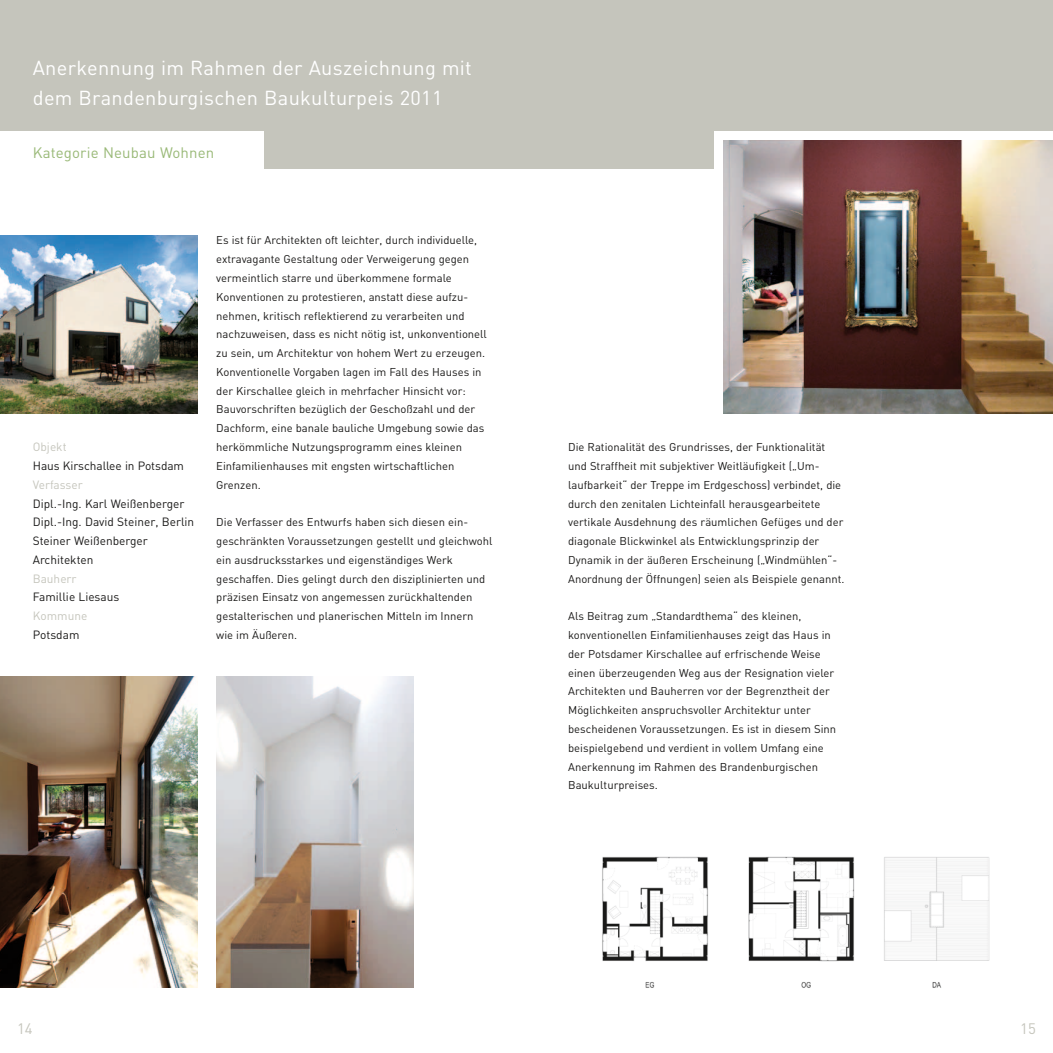
<style>
.page{position:relative;width:1053px;height:1053px;background:#fff}
.page>*{position:absolute;margin:0;border:0;box-sizing:border-box;transform-origin:0 0}
.t1{font:20px/30px "DIN";letter-spacing:.015em;color:#fff}
.t2{font:15px "DIN";letter-spacing:.01em;color:#99b977}
.t3{font:15px "DIN";color:#c5c5bc}
.t4{font:11.88px/18.8px "DIN";color:#1a1918}
.t5{font:11.88px "DIN";color:#c5c5bc}
.t6{font:11.25px/18.8px "DIN";color:#1a1918}
</style>
<div class="page">
<div style="left:0;top:0;width:526px;height:1052px;background:#c5c5bc"></div>
<div style="left:526px;top:0;width:526px;height:1052px;background:#c5c5bc"></div>
<div style="left:526px;top:169px;width:526px;height:883px;background:#fff"></div>
<div style="left:0;top:169px;width:526px;height:883px;background:#fff"></div>
<div style="left:0;top:132px;width:263px;height:56px;background:#fff"></div>
<div style="left:714px;top:132px;width:338px;height:148px;background:#fff"></div>
<img style="left:0;top:235px;width:197px;height:178px">
<img style="left:0;top:676px;width:197px;height:311px">
<img style="left:216px;top:676px;width:197px;height:311px">
<img style="left:723px;top:141px;width:329px;height:272px">
<img style="left:602px;top:856px;width:388px;height:132px">
<h1 class="t1" style="left:33px;top:52px;width:440px">Anerkennung im Rahmen der Auszeichnung mit dem Brandenburgischen Baukulturpeis 2011</h1>
<h2 class="t2" style="left:33px;top:143px;width:183px">Kategorie Neubau Wohnen</h2>
<p class="t5" style="left:33px;top:439px;width:35px">Objekt</p>
<p class="t4" style="left:33px;top:456px;width:153px">Haus Kirschallee in Potsdam</p>
<p class="t5" style="left:33px;top:477px;width:51px">Verfasser</p>
<p class="t4" style="left:33px;top:493px;width:163px">Dipl.-Ing. Karl Weißenberger<br>Dipl.-Ing. David Steiner, Berlin<br>Steiner Weißenberger<br>Architekten</p>
<p class="t5" style="left:33px;top:571px;width:45px">Bauherr</p>
<p class="t4" style="left:33px;top:587px;width:88px">Famillie Liesaus</p>
<p class="t5" style="left:33px;top:608px;width:56px">Kommune</p>
<p class="t4" style="left:33px;top:625px;width:48px">Potsdam</p>
<p class="t6" style="left:216px;top:231px;width:272px">Es ist für Architekten oft leichter, durch individuelle, extravagante Gestaltung oder Verweigerung gegen vermeintlich starre und überkommene formale Konventionen zu protestieren, anstatt diese aufzu&shy;nehmen, kritisch reflektierend zu verarbeiten und nachzuweisen, dass es nicht nötig ist, unkonventionell zu sein, um Architektur von hohem Wert zu erzeugen.<br>Konventionelle Vorgaben lagen im Fall des Hauses in der Kirschallee gleich in mehrfacher Hinsicht vor:<br>Bauvorschriften bezüglich der Geschoßzahl und der Dachform, eine banale bauliche Umgebung sowie das herkömmliche Nutzungsprogramm eines kleinen Einfamilienhauses mit engsten wirtschaftlichen Grenzen.</p>
<p class="t6" style="left:216px;top:512px;width:278px">Die Verfasser des Entwurfs haben sich diesen ein&shy;geschränkten Voraussetzungen gestellt und gleichwohl ein ausdrucksstarkes und eigenständiges Werk geschaffen. Dies gelingt durch den disziplinierten und präzisen Einsatz von angemessen zurückhaltenden gestalterischen und planerischen Mitteln im Innern wie im Äußeren.</p>
<p class="t6" style="left:568px;top:437px;width:278px">Die Rationalität des Grundrisses, der Funktionalität und Straffheit mit subjektiver Weitläufigkeit („Um&shy;laufbarkeit“ der Treppe im Erdgeschoss) verbindet, die durch den zenitalen Lichteinfall herausgearbeitete vertikale Ausdehnung des räumlichen Gefüges und der diagonale Blickwinkel als Entwicklungsprinzip der Dynamik in der äußeren Erscheinung („Windmühlen“- Anordnung der Öffnungen) seien als Beispiele genannt.</p>
<p class="t6" style="left:568px;top:606px;width:269px">Als Beitrag zum „Standardthema“ des kleinen, konventionellen Einfamilienhauses zeigt das Haus in der Potsdamer Kirschallee auf erfrischende Weise einen überzeugenden Weg aus der Resignation vieler Architekten und Bauherren vor der Begrenztheit der Möglichkeiten anspruchsvoller Architektur unter bescheidenen Voraussetzungen. Es ist in diesem Sinn beispielgebend und verdient in vollem Umfang eine Anerkennung im Rahmen des Brandenburgischen Baukulturpreises.</p>
<h2 class="t3" style="left:17px;top:1018px;width:17px">14</h2>
<h2 class="t3" style="left:1020px;top:1018px;width:17px">15</h2>
</div>
